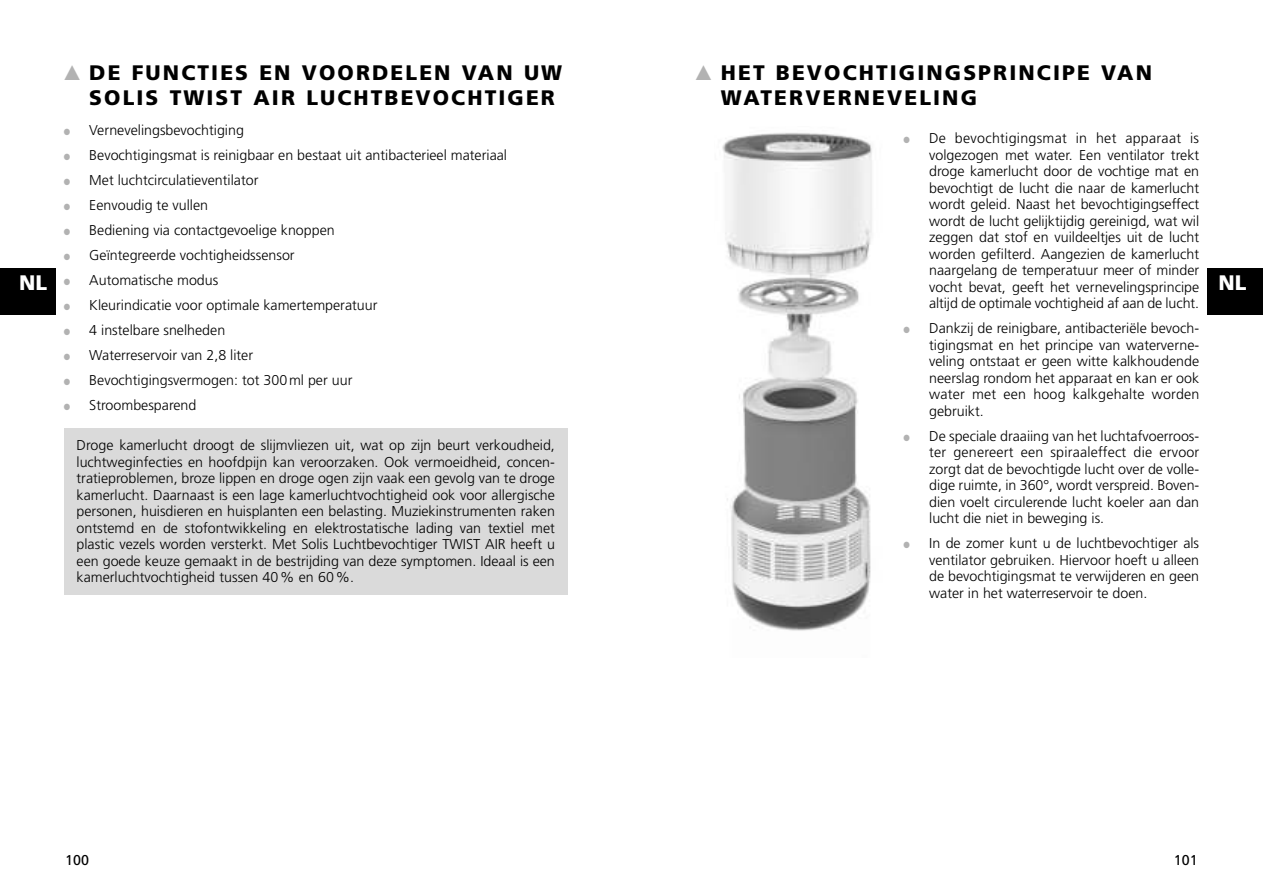
<style>
.page{position:relative;width:1263px;height:893px;background:#fff}
.page>*{position:absolute;margin:0;border:0;box-sizing:border-box;transform-origin:0 0}
.t1{font:900 21px/25.2px "Frutiger";letter-spacing:.1em;color:#000}
.t2{font:900 21px "Frutiger";color:#fff}
.t3{font:300 14.25px/16.5px "Frutiger";color:#000;text-align:justify}
.t4{font:14.25px "Frutiger";color:#000}
.s1{color:#b2b2b2}
</style>
<div class="page">
<div style="left:0;top:268px;width:55px;height:47px;background:#000"></div>
<div style="left:1208px;top:268px;width:55px;height:47px;background:#000"></div>
<img style="left:722px;top:133px;width:150px;height:498px">
<div style="left:64px;top:428px;width:504px;height:167px;background:#dadada"></div>
<h1 class="t1" style="left:89px;top:61px;width:474px;text-indent:-26px"><span class="s1">▲</span> DE FUNCTIES EN VOORDELEN VAN UW<br>SOLIS TWIST AIR LUCHTBEVOCHTIGER</h1>
<p class="t3" style="left:64px;top:122px;width:182px"><span class="s1">●</span> Vernevelingsbevochtiging</p>
<p class="t3" style="left:64px;top:147px;width:445px"><span class="s1">●</span> Bevochtigingsmat is reinigbaar en bestaat uit antibacterieel materiaal</p>
<p class="t3" style="left:64px;top:172px;width:196px"><span class="s1">●</span> Met luchtcirculatieventilator</p>
<p class="t3" style="left:64px;top:197px;width:146px"><span class="s1">●</span> Eenvoudig te vullen</p>
<p class="t3" style="left:64px;top:222px;width:272px"><span class="s1">●</span> Bediening via contactgevoelige knoppen</p>
<p class="t3" style="left:64px;top:247px;width:232px"><span class="s1">●</span> Geïntegreerde vochtigheidssensor</p>
<p class="t3" style="left:64px;top:272px;width:156px"><span class="s1">●</span> Automatische modus</p>
<p class="t3" style="left:64px;top:297px;width:315px"><span class="s1">●</span> Kleurindicatie voor optimale kamertemperatuur</p>
<p class="t3" style="left:64px;top:322px;width:163px"><span class="s1">●</span> 4 instelbare snelheden</p>
<p class="t3" style="left:64px;top:347px;width:191px"><span class="s1">●</span> Waterreservoir van 2,8 liter</p>
<p class="t3" style="left:64px;top:372px;width:290px"><span class="s1">●</span> Bevochtigingsvermogen: tot 300 ml per uur</p>
<p class="t3" style="left:64px;top:397px;width:134px"><span class="s1">●</span> Stroombesparend</p>
<p class="t3" style="left:77px;top:437px;width:480px">Droge kamerlucht droogt de slijmvliezen uit, wat op zijn beurt verkoudheid, luchtweginfecties en hoofdpijn kan veroorzaken. Ook vermoeidheid, concen&shy;tratieproblemen, broze lippen en droge ogen zijn vaak een gevolg van te droge kamerlucht. Daarnaast is een lage kamerluchtvochtigheid ook voor allergische personen, huisdieren en huisplanten een belasting. Muziekinstrumenten raken ontstemd en de stofontwikkeling en elektrostatische lading van textiel met plastic vezels worden versterkt. Met Solis Luchtbevochtiger TWIST AIR heeft u een goede keuze gemaakt in de bestrijding van deze symptomen. Ideaal is een kamerluchtvochtigheid tussen 40 % en 60 %.</p>
<h1 class="t1" style="left:721px;top:61px;width:433px;text-indent:-26px"><span class="s1">▲</span> HET BEVOCHTIGINGSPRINCIPE VAN<br>WATERVERNEVELING</h1>
<p class="t3" style="left:929px;top:130px;width:272px;text-indent:-26px"><span class="s1">●</span> De bevochtigingsmat in het apparaat is volgezogen met water. Een ventilator trekt droge kamerlucht door de vochtige mat en bevochtigt de lucht die naar de kamerlucht wordt geleid. Naast het bevochtigingseffect wordt de lucht gelijktijdig gereinigd, wat wil zeggen dat stof en vuildeeltjes uit de lucht worden gefilterd. Aangezien de kamerlucht naargelang de temperatuur meer of minder vocht bevat, geeft het vernevelingsprincipe altijd de optimale vochtigheid af aan de lucht.</p>
<p class="t3" style="left:929px;top:320px;width:272px;text-indent:-26px"><span class="s1">●</span> Dankzij de reinigbare, antibacteriële bevoch&shy;tigingsmat en het principe van waterverne&shy;veling ontstaat er geen witte kalkhoudende neerslag rondom het apparaat en kan er ook water met een hoog kalkgehalte worden gebruikt.</p>
<p class="t3" style="left:929px;top:428px;width:272px;text-indent:-26px"><span class="s1">●</span> De speciale draaiing van het luchtafvoerroos&shy;ter genereert een spiraaleffect die ervoor zorgt dat de bevochtigde lucht over de volle&shy;dige ruimte, in 360°, wordt verspreid. Boven&shy;dien voelt circulerende lucht koeler aan dan lucht die niet in beweging is.</p>
<p class="t3" style="left:929px;top:535px;width:272px;text-indent:-26px"><span class="s1">●</span> In de zomer kunt u de luchtbevochtiger als ventilator gebruiken. Hiervoor hoeft u alleen de bevochtigingsmat te verwijderen en geen water in het waterreservoir te doen.</p>
<h1 class="t2" style="left:19px;top:272px;width:30px">NL</h1>
<h1 class="t2" style="left:1218px;top:272px;width:30px">NL</h1>
<p class="t4" style="left:65px;top:853px;width:25px">100</p>
<p class="t4" style="left:1174px;top:853px;width:25px">101</p>
</div>
